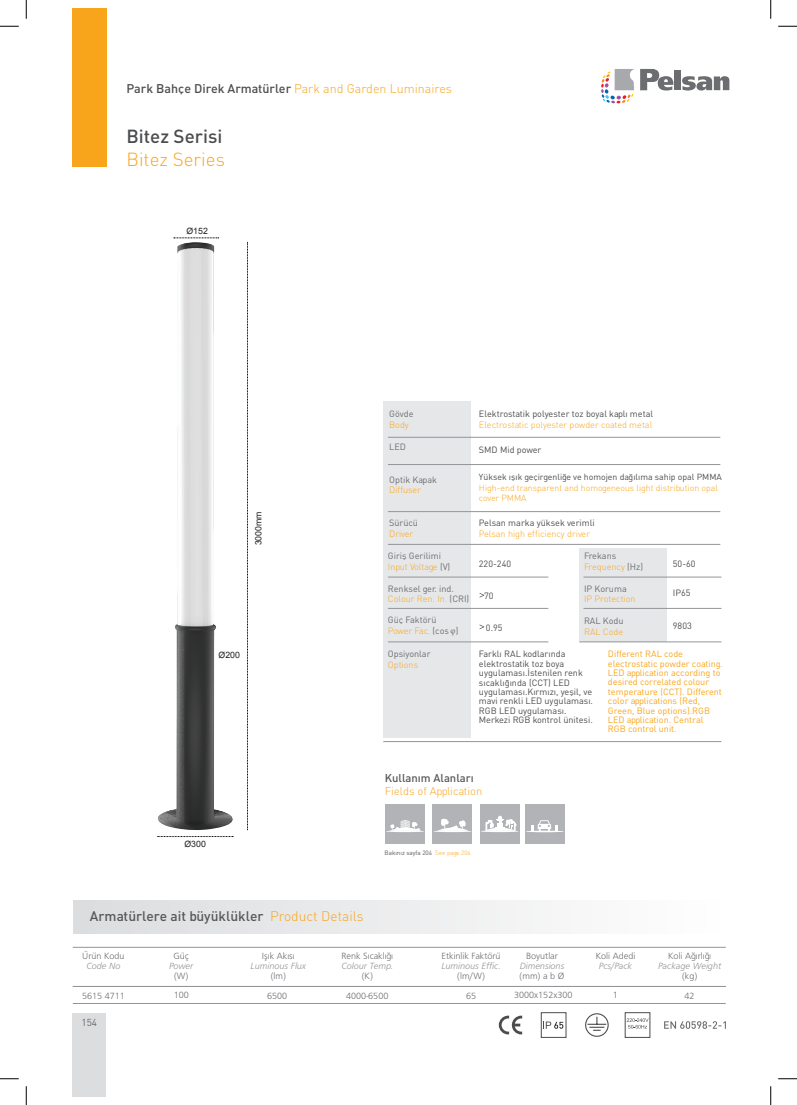
<style>
.page{position:relative;width:797px;height:1105px;background:#fff}
.page>*{position:absolute;margin:0;border:0;box-sizing:border-box;transform-origin:0 0}
.t1{font:18.75px "DIN Medium Tr";color:#4b4c4d}
.t2{font:18.75px "DINT Light Tr";color:#f9a51b}
.t3{font:13.75px "DIN Medium Tr";color:#57585a}
.t4{font:12.5px "DIN Medium Tr";color:#4b4c4d}
.t5{font:11.25px "DINT Light Tr";color:#f9a51b}
.t6{font:11.25px "DIN Medium Tr";color:#57585a}
.t7{font:10px "DIN Tr";color:#69696c}
.t8{font:9.38px "Frugal Normal Tr";color:#6c6d70}
.t9{font:9.38px "Frugal Italic Tr";color:#939598}
.t10{font:9px/9.4px "DIN Tr";color:#4b4c4d}
.t11{font:9px/9.4px "DIN Tr";color:#f9a51b}
.t12{font:9px "DINT Light Tr";color:#f9a51b}
.t13{font:9px "DIN Tr";color:#6c6d70}
.t14{font:9px "DINT Light Tr";letter-spacing:-.025em;color:#f9a51b}
.t15{font:8.75px/10.5px "DINT Light Tr";color:#f9a51b}
.t16{font:8.75px "DIN Tr";color:#4b4c4d}
.t17{font:8.75px "Arial";color:#231f20}
.t18{font:6.25px "DIN Tr";color:#57585a}
.s1{font-family:"DINT Light Tr";color:#f9a51b}
.s2{font-family:"DIN Tr";color:#6c6d70}
</style>
<div class="page">
<div style="left:73px;top:9px;width:34px;height:158px;background:#f9a51b"></div>
<div style="left:73px;top:1013px;width:33px;height:83px;background:#dcdddf"></div>
<div style="left:73px;top:900px;width:647px;height:33px;background:linear-gradient(to right,#dcdcdf,#fefefe)"></div>
<hr style="left:73px;top:947px;width:652px;height:1px;background:#939598">
<hr style="left:73px;top:986px;width:652px;height:1px;background:#939598">
<hr style="left:73px;top:1003px;width:652px;height:1px;background:#939598">
<div style="left:674px;top:70px;width:7px;height:20px;background:#6c6d70"></div>
<svg style="left:682px;top:76px;width:47px;height:15px"></svg>
<svg style="left:601px;top:69px;width:72px;height:34px"></svg>
<img style="left:157px;top:242px;width:76px;height:588px">
<svg style="left:499px;top:1016px;width:23px;height:18px"></svg>
<svg style="left:585px;top:1013px;width:24px;height:24px"></svg>
<div style="left:625px;top:1012px;width:25px;height:26px;border:1px solid #4b4c4d"></div>
<svg style="left:626px;top:1018px;width:22px;height:10px"></svg>
<div style="left:541px;top:1012px;width:25px;height:26px;border:1px solid #4b4c4d"></div>
<svg style="left:543px;top:1021px;width:20px;height:8px"></svg>
<div style="left:383px;top:401px;width:88px;height:336px;background:#e6e7e9"></div>
<div style="left:579px;top:548px;width:88px;height:94px;background:#e6e7e9"></div>
<hr style="left:388px;top:577px;width:160px;height:1px;background:#939598">
<hr style="left:388px;top:437px;width:332px;height:1px;background:#939598">
<hr style="left:388px;top:464px;width:332px;height:1px;background:#939598">
<hr style="left:388px;top:511px;width:332px;height:1px;background:#939598">
<hr style="left:388px;top:544px;width:332px;height:1px;background:#939598">
<hr style="left:583px;top:577px;width:138px;height:1px;background:#939598">
<hr style="left:388px;top:642px;width:160px;height:1px;background:#939598">
<hr style="left:579px;top:642px;width:142px;height:1px;background:#939598">
<hr style="left:383px;top:741px;width:338px;height:1px;background:#939598">
<hr style="left:388px;top:608px;width:160px;height:1px;background:#939598">
<hr style="left:583px;top:608px;width:138px;height:1px;background:#939598">
<svg style="left:479px;top:593px;width:5px;height:5px"></svg>
<svg style="left:479px;top:624px;width:5px;height:5px"></svg>
<svg style="left:450px;top:629px;width:5px;height:7px"></svg>
<svg style="left:247px;top:242px;width:1px;height:588px"></svg>
<svg style="left:174px;top:237px;width:45px;height:2px"></svg>
<svg style="left:157px;top:836px;width:77px;height:1px"></svg>
<svg style="left:664px;top:1021px;width:62px;height:8px"></svg>
<div style="left:385px;top:804px;width:40px;height:40px;background:#b2b3b7"></div>
<svg style="left:386px;top:820px;width:38px;height:12px"></svg>
<div style="left:432px;top:804px;width:40px;height:40px;background:#b2b3b7"></div>
<svg style="left:434px;top:819px;width:37px;height:13px"></svg>
<div style="left:480px;top:804px;width:39px;height:40px;background:#b2b3b7"></div>
<svg style="left:481px;top:816px;width:37px;height:16px"></svg>
<div style="left:525px;top:804px;width:39px;height:40px;background:#b2b3b7"></div>
<svg style="left:526px;top:820px;width:38px;height:12px"></svg>
<svg style="left:0;top:25px;width:19px;height:2px"></svg>
<svg style="left:778px;top:25px;width:19px;height:2px"></svg>
<svg style="left:0;top:1078px;width:19px;height:1px"></svg>
<svg style="left:778px;top:1078px;width:19px;height:1px"></svg>
<svg style="left:25px;top:0;width:2px;height:19px"></svg>
<svg style="left:25px;top:1086px;width:2px;height:19px"></svg>
<svg style="left:770px;top:0;width:1px;height:19px"></svg>
<svg style="left:770px;top:1086px;width:1px;height:19px"></svg>
<h3 class="t4" style="left:126px;top:80px;width:327px">Park Bahçe Direk Armatürler <span class="s1">Park and Garden Luminaires</span></h3>
<h1 class="t1" style="left:126px;top:125px;width:97px">Bitez Serisi</h1>
<h1 class="t2" style="left:126px;top:148px;width:100px">Bitez Series</h1>
<p class="t17" style="left:186px;top:226px;width:23px">Ø152</p>
<p class="t17" style="left:253px;top:545px;width:36px;rotate:-90deg">3000mm</p>
<p class="t17" style="left:218px;top:650px;width:23px">Ø200</p>
<p class="t17" style="left:184px;top:839px;width:23px">Ø300</p>
<h2 class="t3" style="left:90px;top:907px;width:275px">Armatürlere ait büyüklükler <span class="s1">Product Details</span></h2>
<p class="t13" style="left:389px;top:408px;width:26px">Gövde</p>
<p class="t12" style="left:389px;top:419px;width:21px">Body</p>
<p class="t13" style="left:389px;top:441px;width:18px">LED</p>
<p class="t13" style="left:389px;top:474px;width:49px">Optik Kapak</p>
<p class="t12" style="left:389px;top:485px;width:33px">Diffuser</p>
<p class="t13" style="left:389px;top:517px;width:30px">Sürücü</p>
<p class="t12" style="left:389px;top:528px;width:26px">Driver</p>
<p class="t13" style="left:388px;top:550px;width:55px">Giriş Gerilimi</p>
<p class="t12" style="left:388px;top:561px;width:64px">Input Voltage <span class="s2">(V)</span></p>
<p class="t13" style="left:388px;top:583px;width:67px">Renksel ger. ind.</p>
<p class="t12" style="left:388px;top:594px;width:83px">Colour Ren. In. <span class="s2">(CRI)</span></p>
<p class="t13" style="left:388px;top:614px;width:50px">Güç Faktörü</p>
<p class="t14" style="left:388px;top:625px;width:72px">Power Fac. <span class="s2">(cos )</span></p>
<p class="t13" style="left:388px;top:648px;width:44px">Opsiyonlar</p>
<p class="t12" style="left:388px;top:659px;width:32px">Options</p>
<p class="t10" style="left:479px;top:409px;width:176px">Elektrostatik polyester toz boyal kaplı metal</p>
<p class="t12" style="left:479px;top:419px;width:175px">Electrostatic polyester powder coated metal</p>
<p class="t10" style="left:479px;top:445px;width:64px">SMD Mid power</p>
<p class="t16" style="left:479px;top:472px;width:244px">Yüksek ışık geçirgenliğe ve homojen dağılıma sahip opal PMMA</p>
<p class="t15" style="left:479px;top:482px;width:240px">High-end transparent and homogeneous light distribution opal cover PMMA</p>
<p class="t10" style="left:479px;top:518px;width:117px">Pelsan marka yüksek verimli</p>
<p class="t12" style="left:479px;top:528px;width:113px">Pelsan high efficiency driver</p>
<p class="t13" style="left:584px;top:550px;width:34px">Frekans</p>
<p class="t12" style="left:584px;top:561px;width:61px">Frequency <span class="s2">(Hz)</span></p>
<p class="t13" style="left:584px;top:583px;width:44px">IP Koruma</p>
<p class="t12" style="left:584px;top:594px;width:53px">IP Protection</p>
<p class="t13" style="left:584px;top:615px;width:41px">RAL Kodu</p>
<p class="t12" style="left:584px;top:626px;width:41px">RAL Code</p>
<p class="t10" style="left:479px;top:558px;width:34px">220-240</p>
<p class="t10" style="left:673px;top:558px;width:24px">50-60</p>
<p class="t10" style="left:484px;top:590px;width:11px">70</p>
<p class="t10" style="left:673px;top:588px;width:19px">IP65</p>
<p class="t10" style="left:486px;top:623px;width:18px">0.95</p>
<p class="t10" style="left:673px;top:621px;width:20px">9803</p>
<p class="t10" style="left:479px;top:649px;width:116px">Farklı RAL kodlarında elektrostatik toz boya uygulaması.İstenilen renk sıcaklığında (CCT) LED uygulaması.Kırmızı, yeşil, ve mavi renkli LED uygulaması.<br>RGB LED uygulaması.<br>Merkezi RGB kontrol ünitesi.</p>
<p class="t11" style="left:608px;top:649px;width:116px">Different RAL code electrostatic powder coating.<br>LED application according to desired correlated colour temperature (CCT). Different color applications (Red,<br>Green, Blue options).RGB<br>LED application. Central<br>RGB control unit.</p>
<p class="t6" style="left:385px;top:771px;width:90px">Kullanım Alanları</p>
<p class="t5" style="left:385px;top:784px;width:99px">Fields of Application</p>
<p class="t18" style="left:384px;top:848px;width:88px">Bakınız sayfa 204 <span class="s1">See page 204</span></p>
<p class="t8" style="left:82px;top:950px;width:44px">Ürün Kodu</p>
<p class="t9" style="left:86px;top:960px;width:36px">Code No</p>
<p class="t8" style="left:173px;top:950px;width:17px">Güç</p>
<p class="t9" style="left:169px;top:960px;width:26px">Power</p>
<p class="t8" style="left:174px;top:971px;width:16px">(W)</p>
<p class="t8" style="left:262px;top:950px;width:34px">Işık Akısı</p>
<p class="t9" style="left:250px;top:960px;width:57px">Luminous Flux</p>
<p class="t8" style="left:271px;top:971px;width:17px">(lm)</p>
<p class="t8" style="left:341px;top:950px;width:53px">Renk Sıcaklığı</p>
<p class="t9" style="left:341px;top:960px;width:53px">Colour Temp.</p>
<p class="t8" style="left:362px;top:971px;width:13px">(K)</p>
<p class="t8" style="left:441px;top:950px;width:60px">Etkinlik Faktörü</p>
<p class="t9" style="left:441px;top:960px;width:61px">Luminous Effic.</p>
<p class="t8" style="left:457px;top:971px;width:29px">(lm/W)</p>
<p class="t8" style="left:526px;top:950px;width:33px">Boyutlar</p>
<p class="t9" style="left:519px;top:960px;width:46px">Dimensions</p>
<p class="t8" style="left:519px;top:971px;width:46px">(mm) a b Ø</p>
<p class="t8" style="left:595px;top:950px;width:41px">Koli Adedi</p>
<p class="t9" style="left:599px;top:960px;width:35px">Pcs/Pack</p>
<p class="t8" style="left:668px;top:950px;width:44px">Koli Ağırlığı</p>
<p class="t9" style="left:658px;top:960px;width:65px">Package Weight</p>
<p class="t8" style="left:682px;top:971px;width:17px">(kg)</p>
<p class="t8" style="left:82px;top:990px;width:44px">5615 4711</p>
<p class="t8" style="left:174px;top:990px;width:17px">100</p>
<p class="t8" style="left:267px;top:990px;width:22px">6500</p>
<p class="t8" style="left:346px;top:990px;width:44px">4000-6500</p>
<p class="t8" style="left:466px;top:990px;width:12px">65</p>
<p class="t8" style="left:514px;top:990px;width:60px">3000x152x300</p>
<p class="t8" style="left:613px;top:990px;width:7px">1</p>
<p class="t8" style="left:684px;top:990px;width:12px">42</p>
<p class="t7" style="left:81px;top:1016px;width:17px">154</p>
</div>
